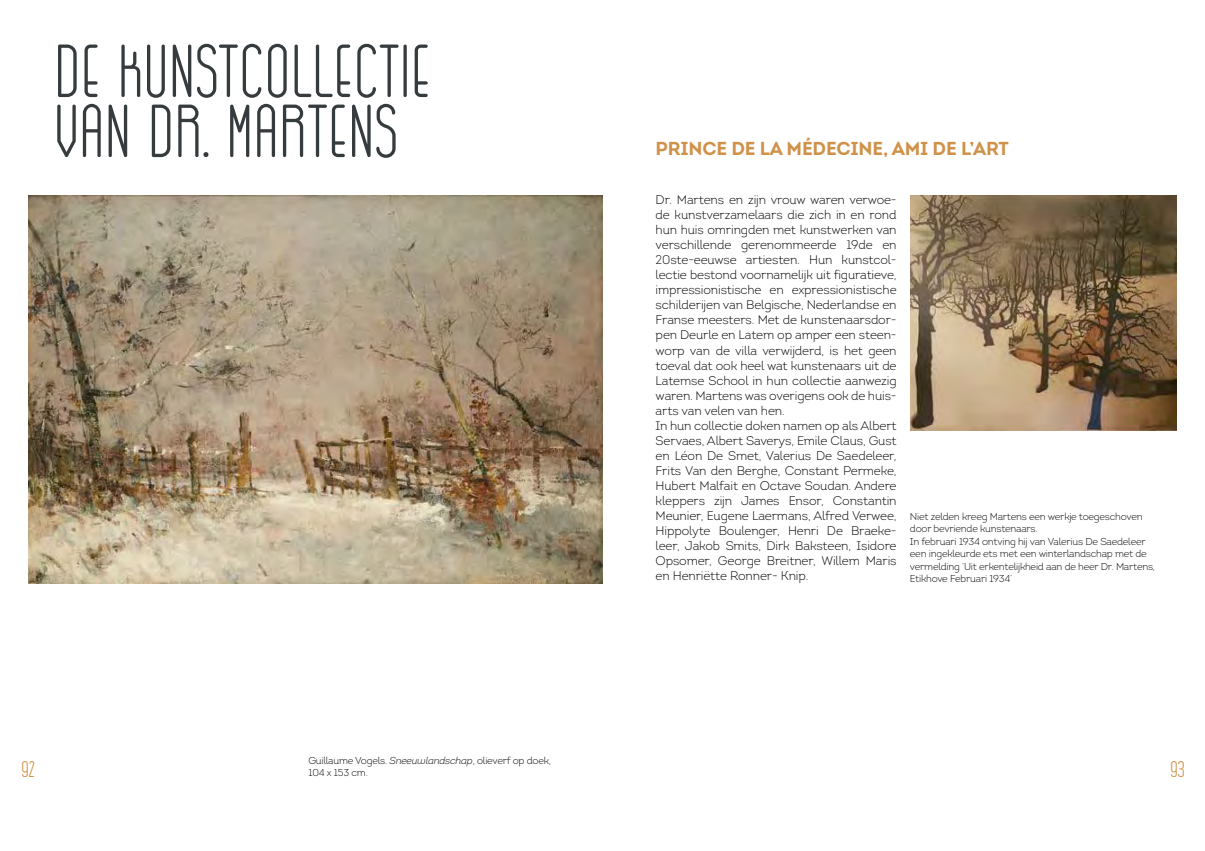
<style>
.page{position:relative;width:1205px;height:851px;background:#fff}
.page>*{position:absolute;margin:0;border:0;box-sizing:border-box;transform-origin:0 0}
.t1{font:75px/60px "GOGOIA";letter-spacing:-.025em;color:#363b3e}
.t2{font:22.5px "GOGOIA";color:#d09149}
.t3{font:700 18.75px "Intro";letter-spacing:-.01em;color:#d09149}
.t4{font:300 12.5px/15px "Intro";letter-spacing:-.01em;color:#000}
.t5{font:300 10px/12.5px "Intro";letter-spacing:-.02em;color:#000}
.s1{font-style:italic}
</style>
<div class="page">
<img style="left:28px;top:195px;width:574px;height:388px">
<img style="left:911px;top:195px;width:265px;height:235px">
<h1 class="t1" style="left:53px;top:42px;width:380px">DE KUNSTCOLLECTIE<br>VAN DR. MARTENS</h1>
<h3 class="t3" style="left:656px;top:137px;width:355px">PRINCE DE LA MÉDECINE, AMI DE L’ART</h3>
<p class="t4" style="left:656px;top:192px;width:242px">Dr. Martens en zijn vrouw waren verwoe&shy;de kunstverzamelaars die zich in en rond hun huis omringden met kunstwerken van verschillende gerenommeerde 19de en 20ste-eeuwse artiesten. Hun kunstcol&shy;lectie bestond voornamelijk uit figuratieve, impressionistische en expressionistische schilderijen van Belgische, Nederlandse en Franse meesters. Met de kunstenaarsdor&shy;pen Deurle en Latem op amper een steen&shy;worp van de villa verwijderd, is het geen toeval dat ook heel wat kunstenaars uit de Latemse School in hun collectie aanwezig waren. Martens was overigens ook de huis&shy;arts van velen van hen.<br>In hun collectie doken namen op als Albert Servaes, Albert Saverys, Emile Claus, Gust en Léon De Smet, Valerius De Saedeleer, Frits Van den Berghe, Constant Permeke, Hubert Malfait en Octave Soudan. Andere kleppers zijn James Ensor, Constantin Meunier, Eugene Laermans, Alfred Verwee, Hippolyte Boulenger, Henri De Braeke&shy;leer, Jakob Smits, Dirk Baksteen, Isidore Opsomer, George Breitner, Willem Maris en Henriëtte Ronner- Knip.</p>
<p class="t5" style="left:910px;top:510px;width:247px">Niet zelden kreeg Martens een werkje toegeschoven door bevriende kunstenaars.<br>In februari 1934 ontving hij van Valerius De Saedeleer een ingekleurde ets met een winterlandschap met de vermelding ‘Uit erkentelijkheid aan de heer Dr. Martens, Etikhove Februari 1934’</p>
<p class="t5" style="left:308px;top:753px;width:244px">Guillaume Vogels. <span class="s1">Sneeuwlandschap</span>, olieverf op doek,<br>104 x 153 cm.</p>
<h2 class="t2" style="left:20px;top:757px;width:17px">92</h2>
<h2 class="t2" style="left:1169px;top:757px;width:17px">93</h2>
</div>
